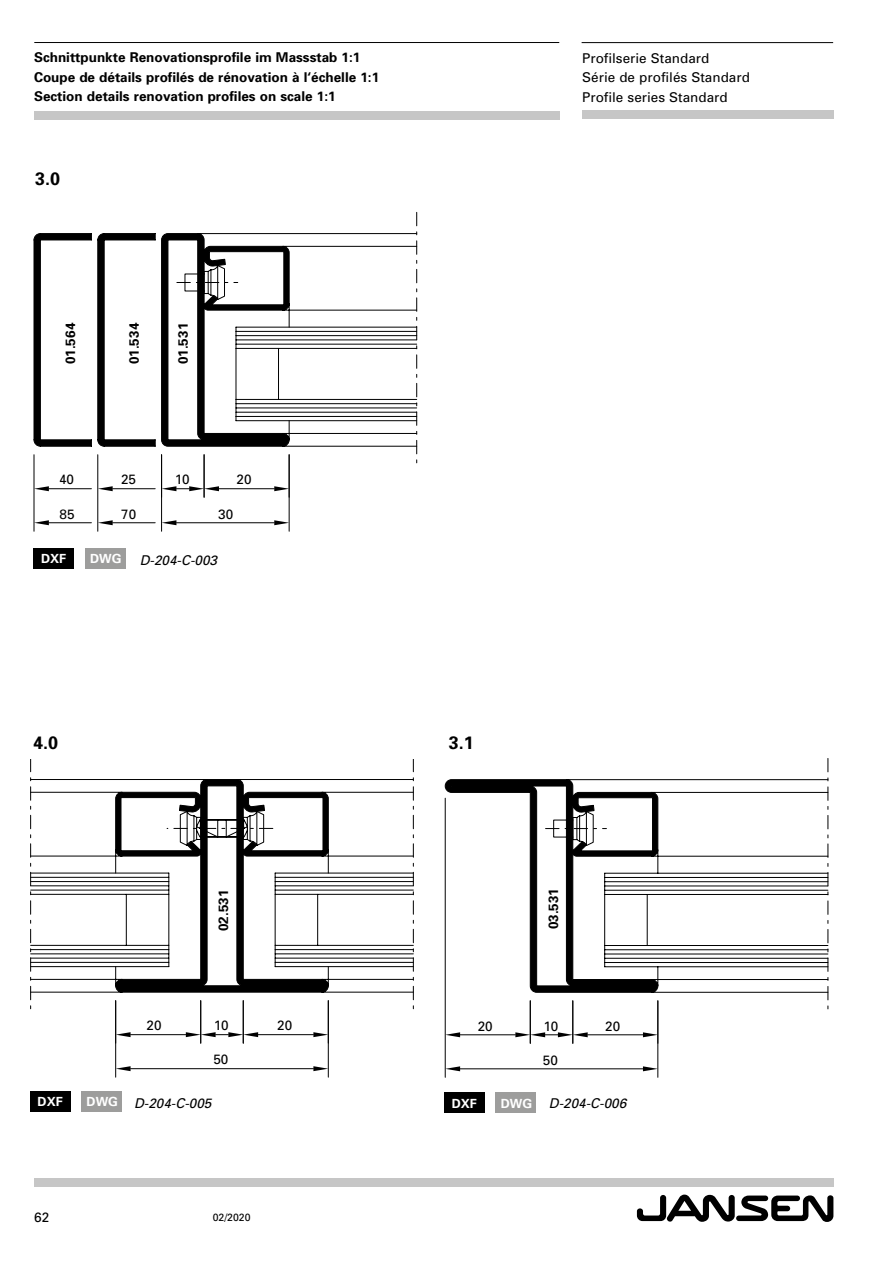
<style>
.page{position:relative;width:893px;height:1263px;background:#fff}
.page>*{position:absolute;margin:0;border:0;box-sizing:border-box;transform-origin:0 0}
.t1{font:700 18px "Univers";color:#000}
.t2{font:700 13.5px/19.5px "Univers";color:#000}
.t3{font:13.5px/19.5px "Univers";color:#000}
.t4{font:italic 13.5px "Univers";color:#000}
.t5{font:700 12.6px "Univers";color:#fff}
.t6{font:10.5px "Univers";color:#000}
</style>
<div class="page">
<div style="left:34px;top:1178px;width:799px;height:8px;background:#c6c6c6"></div>
<div style="left:34px;top:111px;width:526px;height:8px;background:#c6c6c6"></div>
<hr style="left:34px;top:42px;width:525px;height:1px;background:#000">
<div style="left:582px;top:111px;width:251px;height:8px;background:#c6c6c6"></div>
<hr style="left:582px;top:42px;width:251px;height:1px;background:#000">
<svg style="left:637px;top:1194px;width:196px;height:28px"></svg>
<svg style="left:827px;top:758px;width:1px;height:252px"></svg>
<svg style="left:445px;top:779px;width:383px;height:214px"></svg>
<hr style="left:588px;top:1034px;width:55px;height:1px;background:#000">
<svg style="left:643px;top:1032px;width:14px;height:5px"></svg>
<hr style="left:572px;top:1001px;width:1px;height:42px;background:#000">
<hr style="left:530px;top:1001px;width:1px;height:42px;background:#000">
<hr style="left:460px;top:1034px;width:55px;height:1px;background:#000">
<svg style="left:515px;top:1032px;width:73px;height:5px"></svg>
<svg style="left:446px;top:1032px;width:14px;height:5px"></svg>
<hr style="left:445px;top:798px;width:1px;height:279px;background:#000">
<hr style="left:657px;top:1001px;width:1px;height:76px;background:#000">
<hr style="left:460px;top:1068px;width:183px;height:1px;background:#000">
<svg style="left:445px;top:1066px;width:15px;height:5px"></svg>
<svg style="left:643px;top:1066px;width:15px;height:5px"></svg>
<svg style="left:31px;top:779px;width:382px;height:214px"></svg>
<svg style="left:413px;top:759px;width:1px;height:251px"></svg>
<svg style="left:30px;top:759px;width:1px;height:251px"></svg>
<hr style="left:275px;top:873px;width:138px;height:1px;background:#000">
<hr style="left:275px;top:873px;width:1px;height:94px;background:#000">
<hr style="left:275px;top:966px;width:138px;height:1px;background:#000">
<hr style="left:275px;top:894px;width:138px;height:1px;background:#000">
<hr style="left:275px;top:945px;width:138px;height:1px;background:#000">
<hr style="left:317px;top:894px;width:1px;height:51px;background:#000">
<hr style="left:31px;top:873px;width:138px;height:1px;background:#000">
<hr style="left:168px;top:873px;width:1px;height:94px;background:#000">
<hr style="left:31px;top:966px;width:138px;height:1px;background:#000">
<hr style="left:31px;top:894px;width:138px;height:1px;background:#000">
<hr style="left:31px;top:945px;width:138px;height:1px;background:#000">
<hr style="left:126px;top:894px;width:1px;height:51px;background:#000">
<hr style="left:275px;top:877px;width:138px;height:1px;background:#000">
<hr style="left:275px;top:953px;width:138px;height:1px;background:#000">
<hr style="left:275px;top:881px;width:138px;height:1px;background:#000">
<hr style="left:275px;top:958px;width:138px;height:1px;background:#000">
<hr style="left:275px;top:885px;width:138px;height:1px;background:#000">
<hr style="left:275px;top:962px;width:138px;height:1px;background:#000">
<hr style="left:275px;top:890px;width:138px;height:1px;background:#000">
<hr style="left:275px;top:949px;width:138px;height:1px;background:#000">
<hr style="left:31px;top:877px;width:138px;height:1px;background:#000">
<hr style="left:31px;top:953px;width:138px;height:1px;background:#000">
<hr style="left:31px;top:881px;width:138px;height:1px;background:#000">
<hr style="left:31px;top:958px;width:138px;height:1px;background:#000">
<hr style="left:31px;top:885px;width:138px;height:1px;background:#000">
<hr style="left:31px;top:962px;width:138px;height:1px;background:#000">
<hr style="left:31px;top:890px;width:138px;height:1px;background:#000">
<hr style="left:31px;top:949px;width:138px;height:1px;background:#000">
<hr style="left:258px;top:1034px;width:55px;height:1px;background:#000">
<svg style="left:313px;top:1032px;width:15px;height:5px"></svg>
<hr style="left:243px;top:1001px;width:1px;height:42px;background:#000">
<hr style="left:200px;top:1001px;width:1px;height:42px;background:#000">
<hr style="left:131px;top:1034px;width:55px;height:1px;background:#000">
<svg style="left:186px;top:1032px;width:72px;height:5px"></svg>
<svg style="left:116px;top:1032px;width:15px;height:5px"></svg>
<hr style="left:115px;top:1001px;width:1px;height:76px;background:#000">
<hr style="left:328px;top:1001px;width:1px;height:76px;background:#000">
<hr style="left:131px;top:1068px;width:182px;height:1px;background:#000">
<svg style="left:116px;top:1066px;width:15px;height:5px"></svg>
<svg style="left:313px;top:1066px;width:15px;height:5px"></svg>
<svg style="left:167px;top:810px;width:106px;height:36px"></svg>
<svg style="left:34px;top:233px;width:143px;height:214px"></svg>
<svg style="left:177px;top:212px;width:240px;height:255px"></svg>
<hr style="left:219px;top:488px;width:55px;height:1px;background:#000">
<svg style="left:274px;top:486px;width:15px;height:5px"></svg>
<hr style="left:204px;top:455px;width:1px;height:42px;background:#000">
<svg style="left:162px;top:486px;width:57px;height:5px"></svg>
<hr style="left:97px;top:455px;width:1px;height:76px;background:#000">
<hr style="left:113px;top:522px;width:42px;height:1px;background:#000">
<svg style="left:98px;top:520px;width:15px;height:5px"></svg>
<hr style="left:34px;top:455px;width:1px;height:76px;background:#000">
<hr style="left:49px;top:522px;width:42px;height:1px;background:#000">
<svg style="left:34px;top:520px;width:15px;height:5px"></svg>
<hr style="left:113px;top:488px;width:42px;height:1px;background:#000">
<svg style="left:98px;top:486px;width:15px;height:5px"></svg>
<hr style="left:49px;top:488px;width:42px;height:1px;background:#000">
<svg style="left:34px;top:486px;width:15px;height:5px"></svg>
<hr style="left:161px;top:455px;width:1px;height:76px;background:#000">
<hr style="left:289px;top:455px;width:1px;height:76px;background:#000">
<hr style="left:176px;top:522px;width:98px;height:1px;background:#000">
<svg style="left:162px;top:520px;width:14px;height:5px"></svg>
<svg style="left:274px;top:520px;width:15px;height:5px"></svg>
<div style="left:33px;top:548px;width:41px;height:21px;background:#000"></div>
<div style="left:85px;top:548px;width:41px;height:21px;background:#9d9d9c"></div>
<div style="left:30px;top:1091px;width:40px;height:21px;background:#000"></div>
<div style="left:81px;top:1091px;width:41px;height:21px;background:#9d9d9c"></div>
<div style="left:444px;top:1093px;width:41px;height:20px;background:#000"></div>
<div style="left:495px;top:1093px;width:41px;height:20px;background:#9d9d9c"></div>
<p class="t2" style="left:34px;top:47px;width:347px">Schnittpunkte Renovationsprofile im Massstab 1:1<br>Coupe de détails profilés de rénovation à l‘échelle 1:1<br>Section details renovation profiles on scale 1:1</p>
<h1 class="t1" style="left:35px;top:167px;width:27px">3.0</h1>
<p class="t2" style="left:60px;top:364px;width:43px;rotate:-90deg">01.564</p>
<p class="t2" style="left:124px;top:364px;width:43px;rotate:-90deg">01.534</p>
<p class="t2" style="left:173px;top:364px;width:43px;rotate:-90deg">01.531</p>
<p class="t3" style="left:59px;top:470px;width:17px">40</p>
<p class="t3" style="left:121px;top:470px;width:17px">25</p>
<p class="t3" style="left:60px;top:504px;width:17px">85</p>
<p class="t3" style="left:121px;top:504px;width:17px">70</p>
<p class="t3" style="left:175px;top:470px;width:17px">10</p>
<p class="t3" style="left:237px;top:470px;width:17px">20</p>
<p class="t3" style="left:218px;top:504px;width:17px">30</p>
<p class="t5" style="left:41px;top:551px;width:27px">DXF</p>
<p class="t5" style="left:90px;top:551px;width:33px">DWG</p>
<p class="t4" style="left:140px;top:552px;width:79px">D-204-C-003</p>
<h1 class="t1" style="left:33px;top:731px;width:27px">4.0</h1>
<p class="t2" style="left:213px;top:931px;width:43px;rotate:-90deg">02.531</p>
<p class="t3" style="left:147px;top:1016px;width:17px">20</p>
<p class="t3" style="left:214px;top:1016px;width:17px">10</p>
<p class="t3" style="left:277px;top:1016px;width:17px">20</p>
<p class="t3" style="left:213px;top:1050px;width:17px">50</p>
<p class="t3" style="left:582px;top:48px;width:169px">Profilserie Standard<br>Série de profilés Standard<br>Profile series Standard</p>
<h1 class="t1" style="left:449px;top:731px;width:27px">3.1</h1>
<p class="t2" style="left:543px;top:929px;width:43px;rotate:-90deg">03.531</p>
<p class="t3" style="left:478px;top:1016px;width:17px">20</p>
<p class="t3" style="left:543px;top:1016px;width:17px">10</p>
<p class="t3" style="left:605px;top:1016px;width:17px">20</p>
<p class="t3" style="left:543px;top:1050px;width:17px">50</p>
<p class="t5" style="left:38px;top:1094px;width:27px">DXF</p>
<p class="t5" style="left:87px;top:1094px;width:33px">DWG</p>
<p class="t5" style="left:452px;top:1095px;width:27px">DXF</p>
<p class="t5" style="left:501px;top:1095px;width:33px">DWG</p>
<p class="t4" style="left:134px;top:1094px;width:79px">D-204-C-005</p>
<p class="t4" style="left:549px;top:1095px;width:79px">D-204-C-006</p>
<p class="t3" style="left:34px;top:1208px;width:17px">62</p>
<p class="t6" style="left:213px;top:1211px;width:39px">02/2020</p>
</div>
